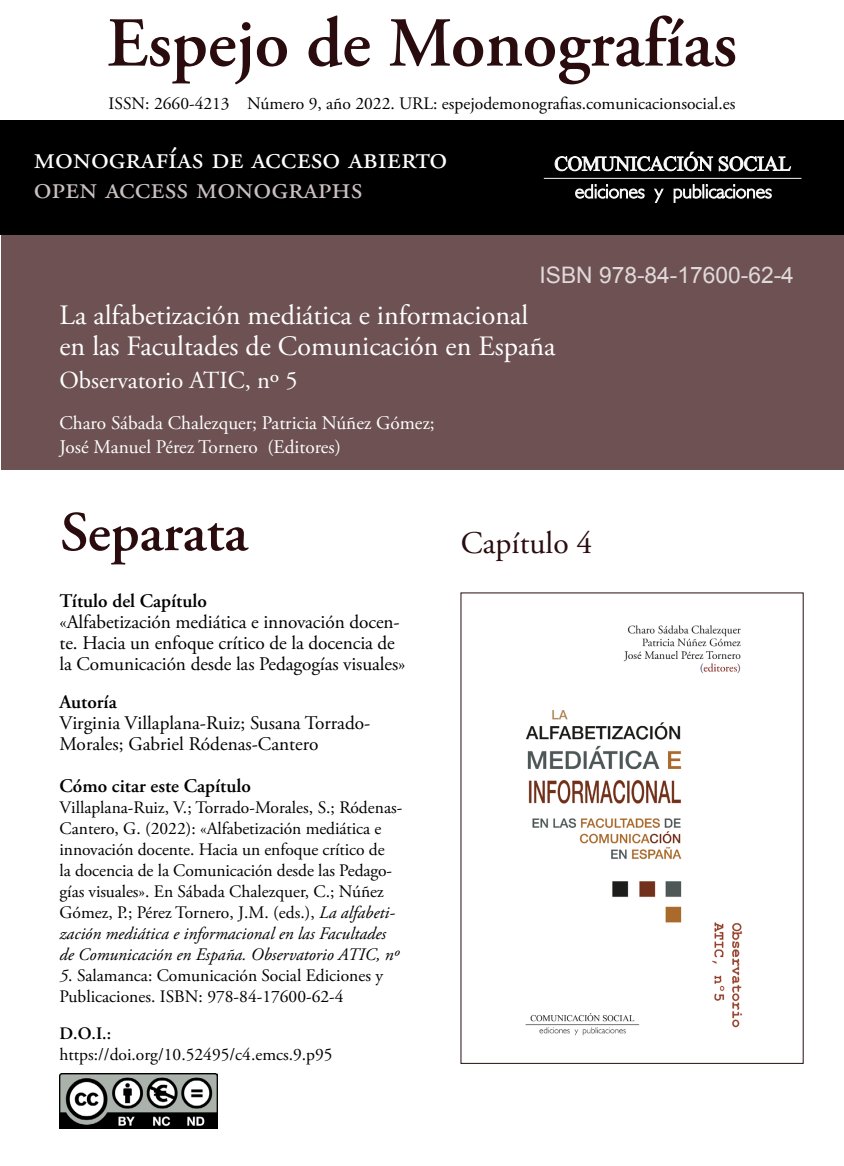
<style>
.page{position:relative;width:844px;height:1166px;background:#fff}
.page>*{position:absolute;margin:0;border:0;box-sizing:border-box;transform-origin:0 0}
.t1{font:600 70px "Adobe Garamond Pro";color:#2a0c0e}
.t2{font:600 56px "Adobe Garamond Pro";color:#2a0c0e}
.t3{font:31.5px "Adobe Garamond Pro";color:#fff}
.t4{font:31.5px "Adobe Garamond Pro";color:#cbbfc0}
.t5{font:31.5px "Adobe Garamond Pro";color:#2a0c0e}
.t6{font:28px/30.6px "Adobe Garamond Pro";color:#fff}
.t7{font:24.5px "Adobe Garamond Pro";letter-spacing:-.005em;color:#fff}
.t8{font:22.75px "Arial";color:#e0d9d9}
.OA_etiquetas{font:19.25px/21px "Adobe Garamond Pro";letter-spacing:-.005em;color:#000}
.Autor{font:19.25px/21px "Adobe Garamond Pro";letter-spacing:-.01em;color:#000}
.OA_etiquetas-2{font:600 19.25px "Adobe Garamond Pro";color:#000}
.body{font:19.25px "Adobe Garamond Pro";color:#fff}
.body-2{font:19.25px "Adobe Garamond Pro";letter-spacing:-.02em;color:#fff}
.body-3{font:17.5px/21px "Adobe Garamond Pro";color:#000}
.OA_etiquetas-3{font:17.5px "Adobe Garamond Pro";color:#000}
.OA_etiquetas-4{font:600 17.5px "Adobe Garamond Pro";color:#000}
.s1{font-style:italic}
</style>
<div class="page">
<img style="left:525px;top:625px;width:217px;height:411px">
<div style="left:1px;top:235px;width:842px;height:235px;background:#6e5253"></div>
<img style="left:60px;top:1074px;width:157px;height:55px">
<div style="left:0;top:120px;width:843px;height:115px;background:#000"></div>
<svg style="left:554px;top:152px;width:236px;height:19px"></svg>
<hr style="left:543px;top:178px;width:258px;height:1px;background:#f6f6f6">
<svg style="left:575px;top:184px;width:196px;height:19px"></svg>
<p class="t1" style="left:107px;top:3px;width:631px">Espejo de Monografías</p>
<p class="body-3" style="left:108px;top:93px;width:628px">ISSN: 2660-4213 Número 9, año 2022. URL: espejodemonografias.comunicacionsocial.es</p>
<p class="t3" style="left:34px;top:139px;width:415px">monografías de acceso abierto</p>
<p class="t4" style="left:34px;top:169px;width:330px">open access monographs</p>
<p class="t8" style="left:539px;top:260px;width:256px">ISBN 978-84-17600-62-4</p>
<p class="t6" style="left:60px;top:301px;width:497px">La alfabetización mediática e informacional en las Facultades de Comunicación en España</p>
<p class="t7" style="left:60px;top:365px;width:240px">Observatorio ATIC, nº 5</p>
<p class="body" style="left:60px;top:411px;width:376px">Charo Sábada Chalezquer; Patricia Núñez Gómez;</p>
<p class="body-2" style="left:60px;top:436px;width:283px">José Manuel Pérez Tornero (Editores)</p>
<p class="t2" style="left:60px;top:500px;width:189px">Separata</p>
<p class="OA_etiquetas-2" style="left:60px;top:589px;width:149px">Título del Capítulo</p>
<p class="OA_etiquetas" style="left:60px;top:612px;width:347px">«Alfabetización mediática e innovación docen&shy;te. Hacia un enfoque crítico de la docencia de la Comunicación desde las Pedagogías visuales»</p>
<p class="OA_etiquetas-2" style="left:60px;top:691px;width:59px">Autoría</p>
<p class="Autor" style="left:60px;top:713px;width:312px">Virginia Villaplana-Ruiz; Susana Torrado-<br>Morales; Gabriel Ródenas-Cantero</p>
<p class="OA_etiquetas-2" style="left:60px;top:775px;width:193px">Cómo citar este Capítulo</p>
<p class="body-3" style="left:60px;top:798px;width:344px">Villaplana-Ruiz, V.; Torrado-Morales, S.; Ródenas-Cantero, G. (2022): «Alfabetización mediática e innovación docente. Hacia un enfoque crítico de<br>la docencia de la Comunicación desde las Pedago&shy;gías visuales». En Sábada Chalezquer, C.; Núñez Gómez, P.; Pérez Tornero, J.M. (eds.), <span class="s1">La alfabeti&shy;zación mediática e informacional en las Facultades de Comunicación en España. Observatorio ATIC, nº</span></p>
<p class="body-3" style="left:60px;top:966px;width:325px"><span class="s1">5</span>. Salamanca: Comunicación Social Ediciones y<br>Publicaciones. ISBN: 978-84-17600-62-4</p>
<p class="OA_etiquetas-4" style="left:60px;top:1023px;width:53px">D.O.I.:</p>
<p class="OA_etiquetas-3" style="left:60px;top:1044px;width:274px">https://doi.org/10.52495/c4.emcs.9.p95</p>
<p class="t5" style="left:461px;top:524px;width:133px">Capítulo 4</p>
</div>
